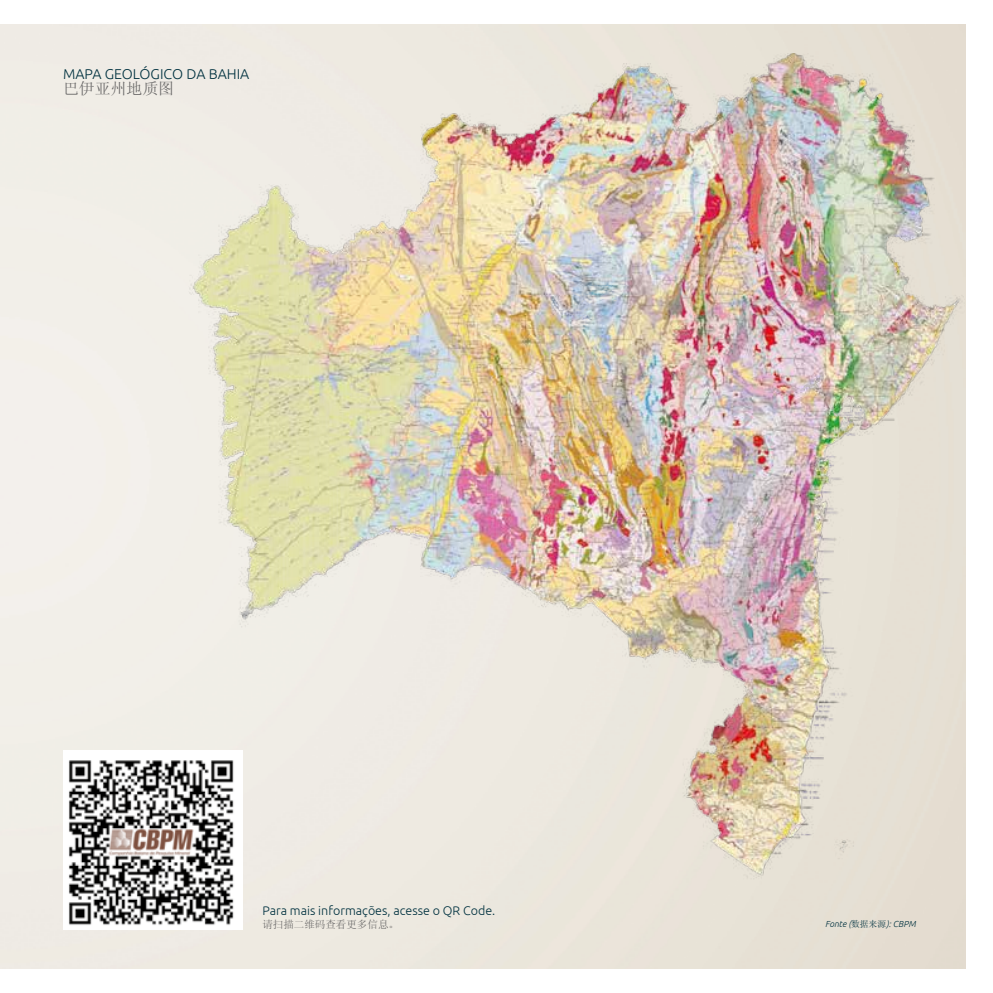
<style>
.page{position:relative;width:993px;height:993px;background:#fff}
.page>*{position:absolute;margin:0;border:0;box-sizing:border-box;transform-origin:0 0}
.t1{font:15.92px "Sim Sun";color:#646363}
.t2{font:300 14.17px "Ubuntu";color:#013240}
.t3{font:300 12.42px "Ubuntu";color:#013240}
.t4{font:10.5px "Sim Sun";color:#646363}
.t5{font:italic 300 8.75px "Ubuntu";color:#013240}
.s1{font-family:"Sim Sun";font-weight:400;font-style:normal}
</style>
<div class="page">
<img style="left:188px;top:53px;width:778px;height:838px">
<div style="left:63px;top:749px;width:180px;height:180px;background:#fff"></div>
<img style="left:69px;top:760px;width:165px;height:165px">
<p class="t2" style="left:63px;top:65px;width:188px">MAPA GEOLÓGICO DA BAHIA</p>
<p class="t1" style="left:63px;top:80px;width:112px">巴伊亚州地质图</p>
<p class="t3" style="left:262px;top:902px;width:234px">Para mais informações, acesse o QR Code.</p>
<p class="t4" style="left:262px;top:918px;width:138px">请扫描二维码查看更多信息。</p>
<p class="t5" style="left:824px;top:918px;width:92px">Fonte (<span class="s1">数据来源</span>): CBPM</p>
</div>
